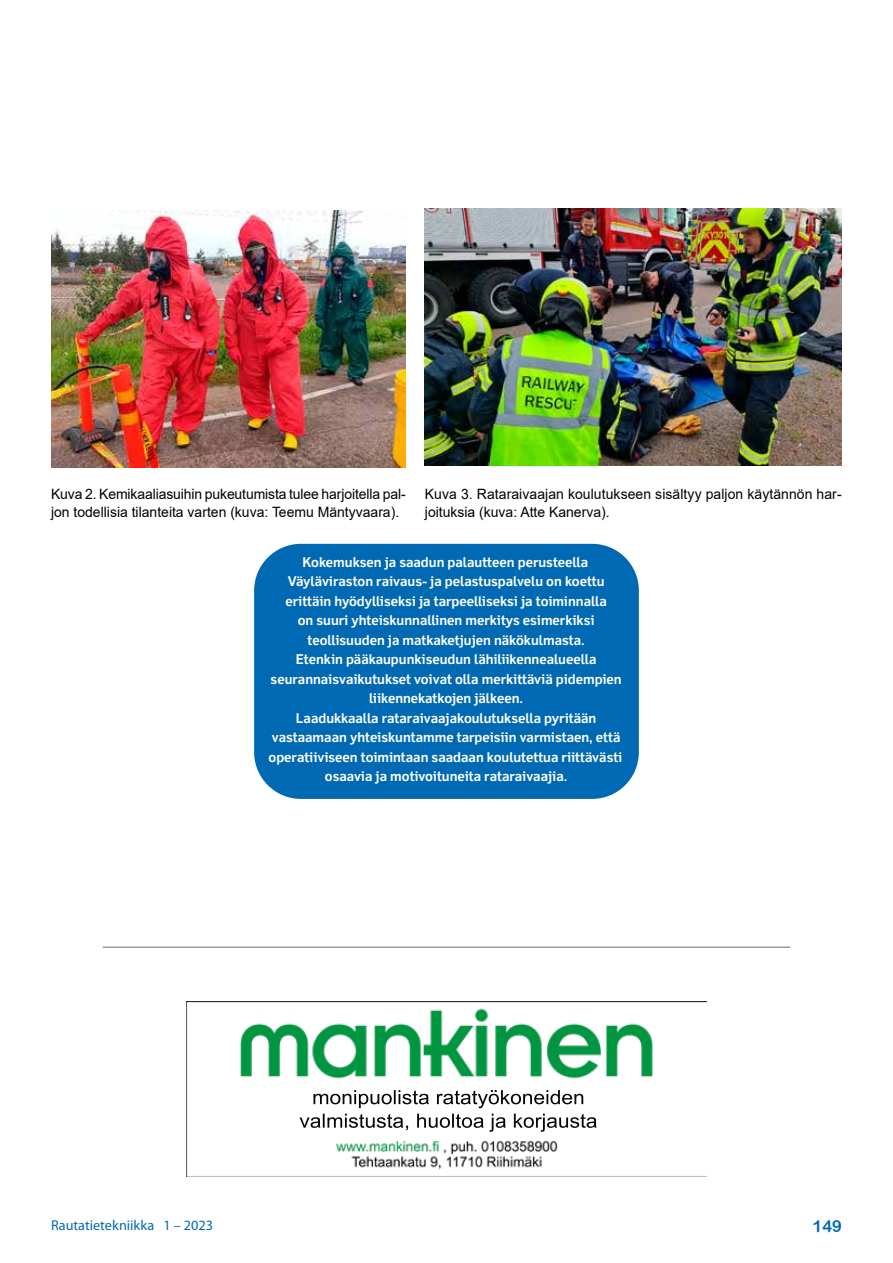
<style>
.page{position:relative;width:893px;height:1263px;background:#fff}
.page>*{position:absolute;margin:0;border:0;box-sizing:border-box;transform-origin:0 0}
.t1{font:16.5px "Arial Rounded MT Bold";color:#0069b4}
.t2{font:14.25px/18px "Arial";color:#000}
.t3{font:14.25px "Myriad Pro";color:#0069b4}
.t4{font:700 13.5px/19.5px "Felbridge Pro";color:#fff;text-align:center}
</style>
<div class="page">
<img style="left:51px;top:210px;width:355px;height:257px">
<img style="left:425px;top:208px;width:417px;height:257px">
<div style="left:254px;top:544px;width:385px;height:255px;background:#0069b4;border-radius:47px"></div>
<img style="left:186px;top:1001px;width:521px;height:175px">
<hr style="left:103px;top:946px;width:687px;height:2px;background:#9b9b9a">
<p class="t2" style="left:51px;top:485px;width:356px">Kuva 2. Kemikaaliasuihin pukeutumista tulee harjoitella pal&shy;jon todellisia tilanteita varten (kuva: Teemu Mäntyvaara).</p>
<p class="t2" style="left:425px;top:485px;width:419px">Kuva 3. Rataraivaajan koulutukseen sisältyy paljon käytännön har&shy;joituksia (kuva: Atte Kanerva).</p>
<p class="t4" style="left:269px;top:552px;width:355px">Kokemuksen ja saadun palautteen perusteella Väyläviraston raivaus- ja pelastuspalvelu on koettu erittäin hyödylliseksi ja tarpeelliseksi ja toiminnalla<br>on suuri yhteiskunnallinen merkitys esimerkiksi teollisuuden ja matkaketjujen näkökulmasta.<br>Etenkin pääkaupunkiseudun lähiliikennealueella seurannaisvaikutukset voivat olla merkittäviä pidempien liikennekatkojen jälkeen.<br>Laadukkaalla rataraivaajakoulutuksella pyritään vastaamaan yhteiskuntamme tarpeisiin varmistaen, että operatiiviseen toimintaan saadaan koulutettua riittävästi osaavia ja motivoituneita rataraivaajia.</p>
<p class="t3" style="left:51px;top:1217px;width:164px">Rautatietekniikka 1 – 2023</p>
<p class="t1" style="left:812px;top:1216px;width:31px">149</p>
</div>
